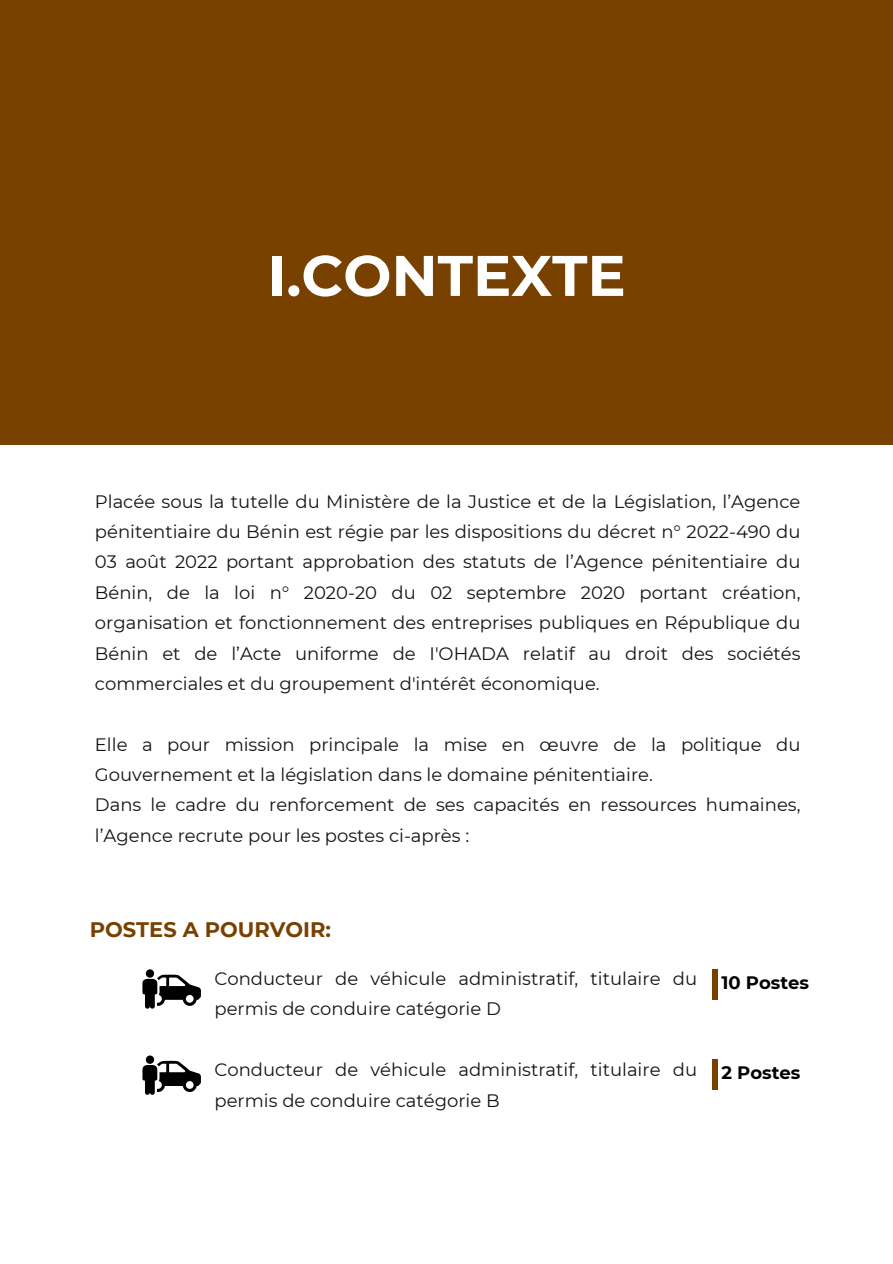
<style>
.page{position:relative;width:893px;height:1264px;background:#fff}
.page>*{position:absolute;margin:0;border:0;box-sizing:border-box;transform-origin:0 0}
.t1{font:700 57.15px "Montserrat";color:#fff}
.t2{font:700 21px "Montserrat";color:#794100}
.t3{font:18px/30.3px "Montserrat";color:#131416}
.t4{font:700 18px "Montserrat";color:#000}
</style>
<div class="page">
<div style="left:0;top:0;width:892px;height:444px;background:#794100"></div>
<svg style="left:142px;top:969px;width:59px;height:39px"></svg>
<svg style="left:142px;top:1055px;width:59px;height:39px"></svg>
<div style="left:711px;top:969px;width:6px;height:30px;background:#794100"></div>
<div style="left:711px;top:1059px;width:6px;height:30px;background:#794100"></div>
<p class="t1" style="left:267px;top:240px;width:359px">I.CONTEXTE</p>
<p class="t3" style="left:95px;top:486px;width:707px;text-align:justify">Placée sous la tutelle du Ministère de la Justice et de la Législation, l’Agence pénitentiaire du Bénin est régie par les dispositions du décret n° 2022-490 du 03 août 2022 portant approbation des statuts de l’Agence pénitentiaire du Bénin, de la loi n° 2020-20 du 02 septembre 2020 portant création, organisation et fonctionnement des entreprises publiques en République du Bénin et de l’Acte uniforme de I'OHADA relatif au droit des sociétés commerciales et du groupement d'intérêt économique.</p>
<p class="t3" style="left:95px;top:729px;width:707px">Elle a pour mission principale la mise en œuvre de la politique du<br>Gouvernement et la législation dans le domaine pénitentiaire.</p>
<p class="t3" style="left:95px;top:789px;width:707px">Dans le cadre du renforcement de ses capacités en ressources humaines, l’Agence recrute pour les postes ci-après :</p>
<p class="t2" style="left:90px;top:916px;width:243px">POSTES A POURVOIR:</p>
<p class="t3" style="left:214px;top:963px;width:484px">Conducteur de véhicule administratif, titulaire du permis de conduire catégorie D</p>
<p class="t3" style="left:214px;top:1054px;width:484px">Conducteur de véhicule administratif, titulaire du permis de conduire catégorie B</p>
<p class="t4" style="left:721px;top:971px;width:89px">10 Postes</p>
<p class="t4" style="left:721px;top:1061px;width:80px">2 Postes</p>
</div>
